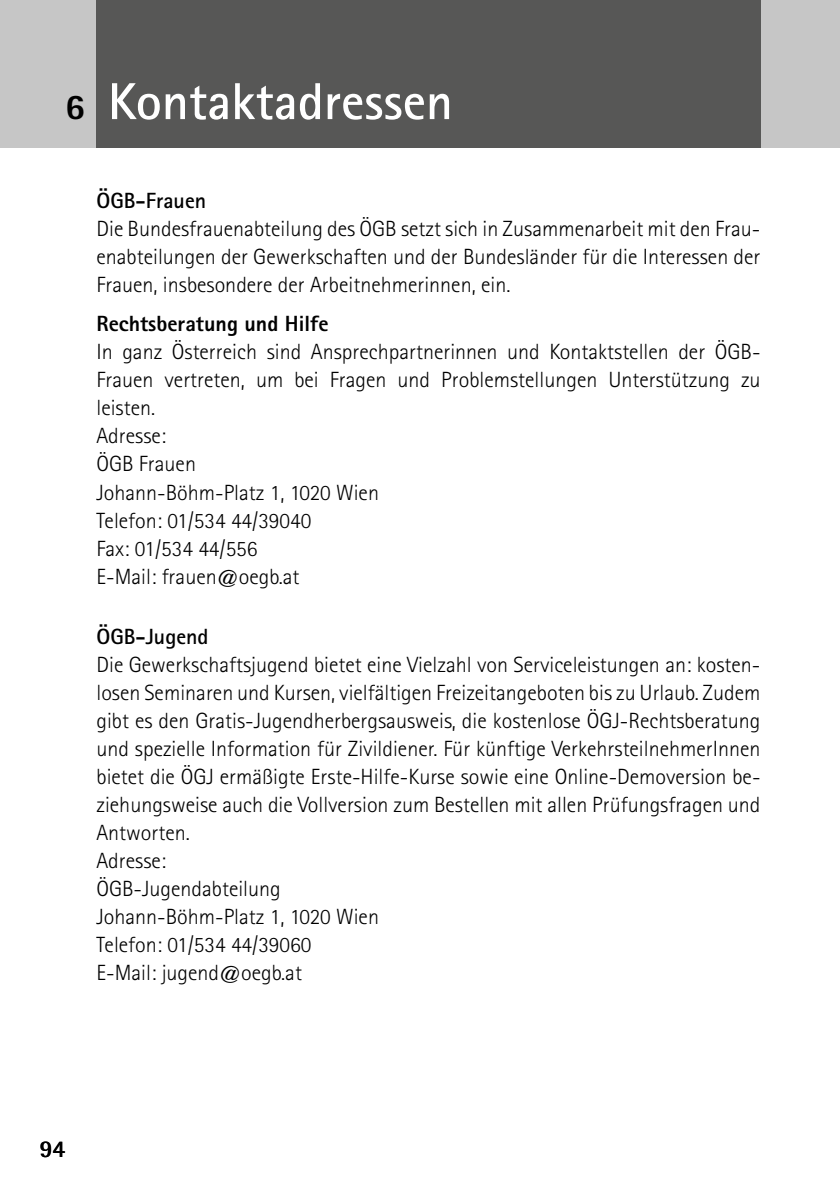
<style>
.page{position:relative;width:840px;height:1191px;background:#fff}
.page>*{position:absolute;margin:0;border:0;box-sizing:border-box;transform-origin:0 0}
.t1{font:700 52px "Rotis Sans Serif Std";color:#fff}
.t2{font:700 24px "Rotis Semi Sans Std";color:#000}
.t3{font:300 22px/28px "Rotis Sans Serif Std";color:#000}
.t4{font:800 22px "Rotis Sans Serif Std";color:#000}
.t5{font:700 22px "Rotis Sans Serif Std";color:#000}
.s1{font-weight:800;font-size:36px;color:#000}
</style>
<div class="page">
<hr style="left:839px;top:0;width:1px;height:147px;background:#c6c6c6">
<div style="left:0;top:0;width:839px;height:147px;background:#c6c6c6"></div>
<div style="left:96px;top:0;width:664px;height:147px;background:#575756"></div>
<h1 class="t1" style="left:65px;top:69px;width:389px"><span class="s1">6</span> Kontaktadressen</h1>
<p class="t5" style="left:96px;top:187px;width:111px">ÖGB-Frauen</p>
<p class="t3" style="left:96px;top:215px;width:665px;text-align:justify">Die Bundesfrauenabteilung des ÖGB setzt sich in Zusammenarbeit mit den Frau&shy;enabteilungen der Gewerkschaften und der Bundesländer für die Interessen der Frauen, insbesondere der Arbeitnehmerinnen, ein.</p>
<p class="t4" style="left:96px;top:310px;width:233px">Rechtsberatung und Hilfe</p>
<p class="t3" style="left:96px;top:338px;width:665px">In ganz Österreich sind Ansprechpartnerinnen und Kontaktstellen der ÖGB-<br>Frauen vertreten, um bei Fragen und Problemstellungen Unterstützung zu leisten.<br>Adresse:<br>ÖGB Frauen<br>Johann-Böhm-Platz 1, 1020 Wien<br>Telefon: 01/534 44/39040<br>Fax: 01/534 44/556<br>E-Mail: frauen@oegb.at</p>
<p class="t5" style="left:96px;top:622px;width:114px">ÖGB-Jugend</p>
<p class="t3" style="left:96px;top:650px;width:665px">Die Gewerkschaftsjugend bietet eine Vielzahl von Serviceleistungen an: kosten&shy;losen Seminaren und Kursen, vielfältigen Freizeitangeboten bis zu Urlaub. Zudem gibt es den Gratis-Jugendherbergsausweis, die kostenlose ÖGJ-Rechtsberatung und spezielle Information für Zivildiener. Für künftige VerkehrsteilnehmerInnen bietet die ÖGJ ermäßigte Erste-Hilfe-Kurse sowie eine Online-Demoversion be&shy;ziehungsweise auch die Vollversion zum Bestellen mit allen Prüfungsfragen und Antworten.<br>Adresse:<br>ÖGB-Jugendabteilung<br>Johann-Böhm-Platz 1, 1020 Wien<br>Telefon: 01/534 44/39060<br>E-Mail: jugend@oegb.at</p>
<p class="t2" style="left:40px;top:1133px;width:27px">94</p>
</div>
